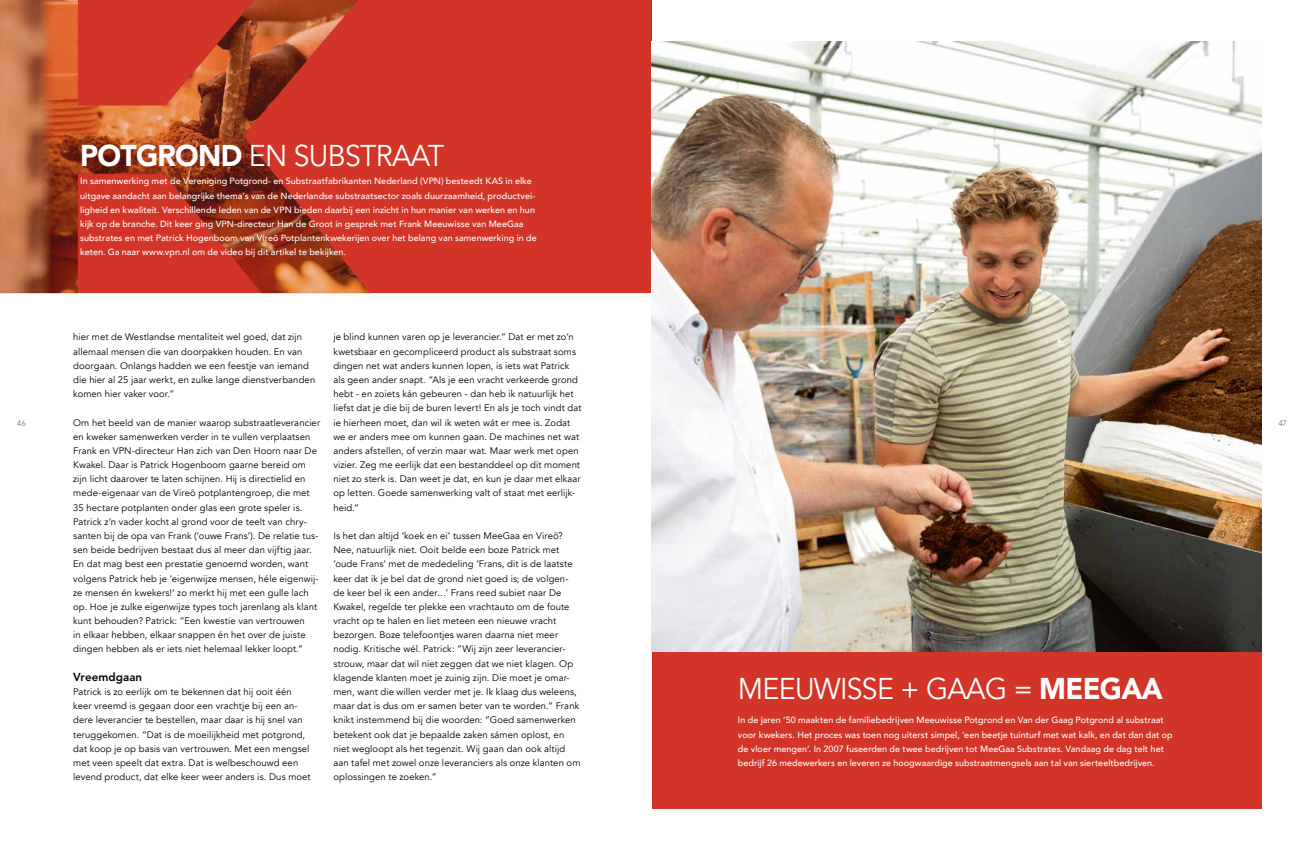
<style>
.page{position:relative;width:1304px;height:851px;background:#fff}
.page>*{position:absolute;margin:0;border:0;box-sizing:border-box;transform-origin:0 0}
.t1{font:30px "Avenir";letter-spacing:-.025em;color:#fff;scale:.95 1}
.t2{font:800 11.5px "Avenir LT Std";letter-spacing:.005em;color:#000}
.t3{font:9.5px/14.2px "Avenir";letter-spacing:.01em;color:#000}
.t4{font:500 9px/14.2px "Avenir";letter-spacing:.005em;color:#fff}
.t5{font:8px "Avenir";color:#6f6f6f}
.s1{font-weight:900}
</style>
<div class="page">
<div style="left:0;top:0;width:652px;height:292px;background:#d23527"></div>
<div style="left:652px;top:292px;width:609px;height:516px;background:#d23527"></div>
<img style="left:0;top:0;width:407px;height:294px">
<img style="left:652px;top:42px;width:609px;height:609px">
<h1 class="t1" style="left:80px;top:138px;width:385px"><span class="s1">POTGROND</span> EN SUBSTRAAT</h1>
<p class="t4" style="left:80px;top:174px;width:458px">In samenwerking met de Vereniging Potgrond- en Substraatfabrikanten Nederland (VPN) besteedt KAS in elke uitgave aandacht aan belangrijke thema’s van de Nederlandse substraatsector zoals duurzaamheid, productvei&shy;ligheid en kwaliteit. Verschillende leden van de VPN bieden daarbij een inzicht in hun manier van werken en hun kijk op de branche. Dit keer ging VPN-directeur Han de Groot in gesprek met Frank Meeuwisse van MeeGaa substrates en met Patrick Hogenboom van Vireõ Potplantenkwekerijen over het belang van samenwerking in de keten. Ga naar www.vpn.nl om de video bij dit artikel te bekijken.</p>
<p class="t3" style="left:73px;top:330px;width:244px">hier met de Westlandse mentaliteit wel goed, dat zijn allemaal mensen die van doorpakken houden. En van doorgaan. Onlangs hadden we een feestje van iemand die hier al 25 jaar werkt, en zulke lange dienstverbanden komen hier vaker voor.”</p>
<p class="t3" style="left:73px;top:415px;width:248px">Om het beeld van de manier waarop substraatleverancier en kweker samenwerken verder in te vullen verplaatsen Frank en VPN-directeur Han zich van Den Hoorn naar De Kwakel. Daar is Patrick Hogenboom gaarne bereid om zijn licht daarover te laten schijnen. Hij is directielid en mede-eigenaar van de Vireõ potplantengroep, die met 35 hectare potplanten onder glas een grote speler is.<br>Patrick z’n vader kocht al grond voor de teelt van chry&shy;santen bij de opa van Frank (‘ouwe Frans’). De relatie tus&shy;sen beide bedrijven bestaat dus al meer dan vijftig jaar.<br>En dat mag best een prestatie genoemd worden, want volgens Patrick heb je ‘eigenwijze mensen, héle eigenwij&shy;ze mensen én kwekers!’ zo merkt hij met een gulle lach op. Hoe je zulke eigenwijze types toch jarenlang als klant kunt behouden? Patrick: ”Een kwestie van vertrouwen<br>in elkaar hebben, elkaar snappen én het over de juiste dingen hebben als er iets niet helemaal lekker loopt.”</p>
<p class="t2" style="left:73px;top:670px;width:71px">Vreemdgaan</p>
<p class="t3" style="left:73px;top:684px;width:239px">Patrick is zo eerlijk om te bekennen dat hij ooit één keer vreemd is gegaan door een vrachtje bij een an&shy;dere leverancier te bestellen, maar daar is hij snel van teruggekomen. “Dat is de moeilijkheid met potgrond, dat koop je op basis van vertrouwen. Met een mengsel met veen speelt dat extra. Dat is welbeschouwd een levend product, dat elke keer weer anders is. Dus moet</p>
<p class="t3" style="left:333px;top:330px;width:250px">je blind kunnen varen op je leverancier.” Dat er met zo’n kwetsbaar en gecompliceerd product als substraat soms dingen net wat anders kunnen lopen, is iets wat Patrick als geen ander snapt. “Als je een vracht verkeerde grond hebt - en zoiets kán gebeuren - dan heb ik natuurlijk het liefst dat je die bij de buren levert! En als je toch vindt dat ie hierheen moet, dan wil ik weten wát er mee is. Zodat we er anders mee om kunnen gaan. De machines net wat anders afstellen, of verzin maar wat. Maar werk met open vizier. Zeg me eerlijk dat een bestanddeel op dit moment niet zo sterk is. Dan weet je dat, en kun je daar met elkaar op letten. Goede samenwerking valt of staat met eerlijk&shy;heid.”</p>
<p class="t3" style="left:333px;top:528px;width:249px">Is het dan altijd ‘koek en ei’ tussen MeeGaa en Vireõ?<br>Nee, natuurlijk niet. Ooit belde een boze Patrick met ‘oude Frans’ met de mededeling ‘Frans, dit is de laatste keer dat ik je bel dat de grond niet goed is; de volgen&shy;de keer bel ik een ander…’ Frans reed subiet naar De Kwakel, regelde ter plekke een vrachtauto om de foute vracht op te halen en liet meteen een nieuwe vracht bezorgen. Boze telefoontjes waren daarna niet meer nodig. Kritische wél. Patrick: ”Wij zijn zeer leverancier&shy;strouw, maar dat wil niet zeggen dat we niet klagen. Op klagende klanten moet je zuinig zijn. Die moet je omar&shy;men, want die willen verder met je. Ik klaag dus weleens, maar dat is dus om er samen beter van te worden.” Frank knikt instemmend bij die woorden: ”Goed samenwerken betekent ook dat je bepaalde zaken sámen oplost, en niet wegloopt als het tegenzit. Wij gaan dan ook altijd aan tafel met zowel onze leveranciers als onze klanten om oplossingen te zoeken.”</p>
<p class="t5" style="left:17px;top:418px;width:11px">46</p>
<p class="t5" style="left:1278px;top:418px;width:10px">47</p>
<h1 class="t1" style="left:738px;top:671px;width:449px">MEEUWISSE + GAAG = <span class="s1">MEEGAA</span></h1>
<p class="t4" style="left:738px;top:712px;width:436px">In de jaren ’50 maakten de familiebedrijven Meeuwisse Potgrond en Van der Gaag Potgrond al substraat voor kwekers. Het proces was toen nog uiterst simpel, ‘een beetje tuinturf met wat kalk, en dat dan dat op de vloer mengen’. In 2007 fuseerden de twee bedrijven tot MeeGaa Substrates. Vandaag de dag telt het bedrijf 26 medewerkers en leveren ze hoogwaardige substraatmengsels aan tal van sierteeltbedrijven.</p>
</div>
